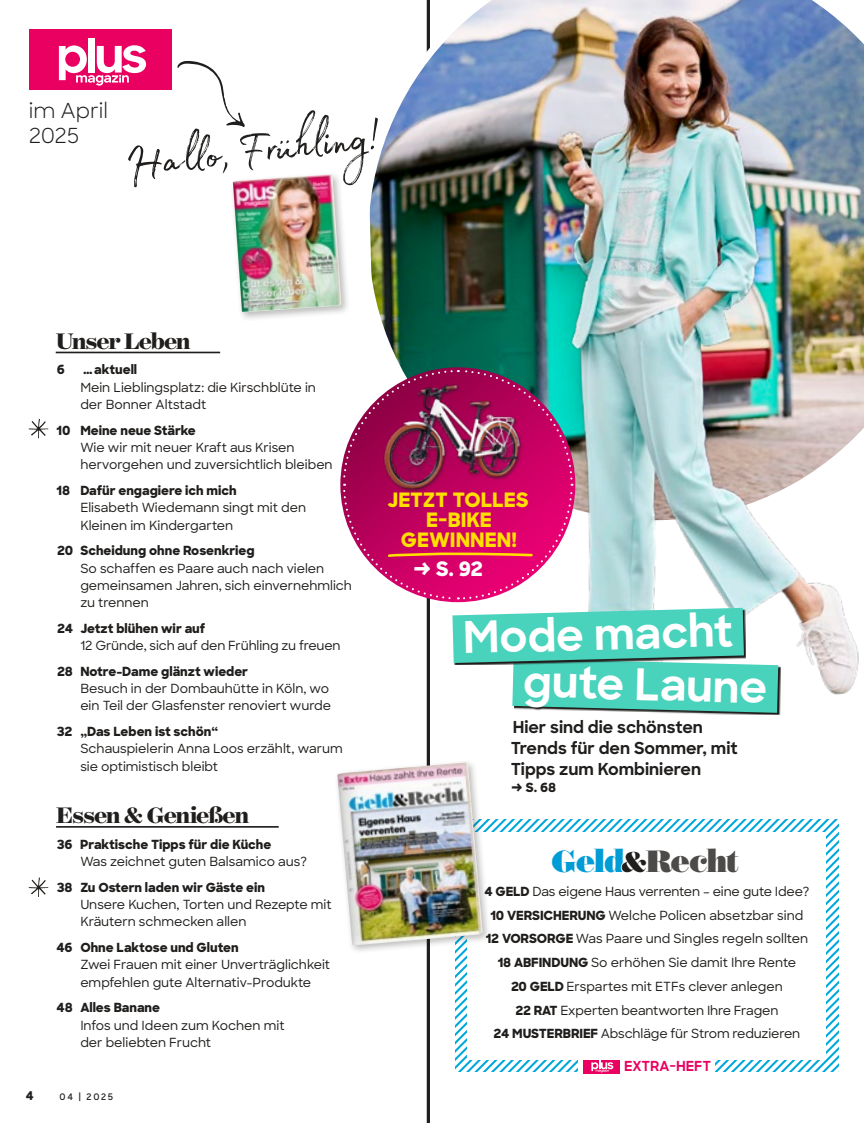
<style>
.page{position:relative;width:864px;height:1123px;background:#fff}
.page>*{position:absolute;margin:0;border:0;box-sizing:border-box;transform-origin:0 0}
.t1{font:59.1px "Madelyne";color:#201e1c}
.t2{font:700 43.65px "Sharp Sans";color:#fff}
.t3{font:900 35.4px "Surveyor Fine";letter-spacing:-.035em;color:#4d4b49}
.t4{font:700 25.5px "Surveyor Display";letter-spacing:-.045em;color:#201e1c}
.t5{font:20.7px/24.9px "Sharp Sans";color:#201e1c}
.t6{font:800 19.8px/20px "Sharp Sans";color:#ffe000;text-align:center}
.t7{font:800 19.8px "Sharp Sans";color:#fff}
.t8{font:700 16.5px/21px "Sharp Sans";color:#201e1c}
.t9{font:700 13.8px "Sharp Sans";color:#ea0060}
.t10{font:500 12.6px/17.2px "Sharp Sans";color:#201e1c}
.t11{font:800 12.6px "Sharp Sans";color:#201e1c}
.t12{font:800 12px "Sharp Sans";color:#201e1c}
.t13{font:600 9px "Sharp Sans";letter-spacing:.195em;color:#201e1c}
.s1{color:#009cd5}
.s2{font-size:33px;color:#fff}
.s3{font-weight:800}
</style>
<div class="page">
<div style="left:583px;top:1058px;width:36px;height:15px;background:#ea0060"></div>
<svg style="left:455px;top:820px;width:383px;height:252px"></svg>
<hr style="left:426px;top:0;width:3px;height:1123px;background:#201e1c">
<svg style="left:177px;top:61px;width:68px;height:66px"></svg>
<div style="left:467px;top:832px;width:359px;height:227px;background:#fff"></div>
<div style="left:333px;top:758px;width:158px;height:196px;background:#201e1c;opacity:.3"></div>
<img style="left:336px;top:762px;width:146px;height:183px">
<div style="left:228px;top:170px;width:122px;height:151px;background:#201e1c;opacity:.3"></div>
<img style="left:232px;top:174px;width:109px;height:138px">
<svg style="left:29px;top:419px;width:19px;height:19px"></svg>
<svg style="left:29px;top:877px;width:19px;height:20px"></svg>
<hr style="left:56px;top:352px;width:164px;height:1px;background:#201e1c">
<hr style="left:56px;top:826px;width:222px;height:1px;background:#201e1c">
<img style="left:371px;top:0;width:492px;height:756px">
<div style="left:29px;top:30px;width:143px;height:60px;background:#ea0060"></div>
<div style="left:88px;top:38px;width:7px;height:35px;background:#fff"></div>
<svg style="left:59px;top:45px;width:87px;height:41px"></svg>
<svg style="left:464px;top:633px;width:362px;height:105px"></svg>
<svg style="left:342px;top:369px;width:231px;height:231px"></svg>
<img style="left:366px;top:372px;width:171px;height:128px">
<svg style="left:404px;top:583px;width:387px;height:105px"></svg>
<h3 class="t5" style="left:29px;top:97px;width:81px">im April<br>2025</h3>
<h1 class="t1" style="left:120px;top:121px;width:257px;rotate:-7deg">Hall o, Frühling!</h1>
<h3 class="t4" style="left:56px;top:325px;width:136px">Unser Leben</h3>
<p class="t11" style="left:57px;top:360px;width:10px">6</p>
<p class="t11" style="left:83px;top:360px;width:55px">…aktuell</p>
<p class="t10" style="left:80px;top:378px;width:237px">Mein Lieblingsplatz: die Kirschblüte in der Bonner Altstadt</p>
<p class="t11" style="left:57px;top:421px;width:141px">10 Meine neue Stärke</p>
<p class="t10" style="left:80px;top:438px;width:254px">Wie wir mit neuer Kraft aus Krisen hervorgehen und zuversichtlich bleiben</p>
<p class="t11" style="left:57px;top:481px;width:182px">18 Dafür engagiere ich mich</p>
<p class="t10" style="left:80px;top:498px;width:227px">Elisabeth Wiedemann singt mit den<br>Kleinen im Kindergarten</p>
<p class="t11" style="left:57px;top:541px;width:199px">20 Scheidung ohne Rosenkrieg</p>
<p class="t10" style="left:80px;top:559px;width:273px">So schaffen es Paare auch nach vielen gemeinsamen Jahren, sich einvernehmlich zu trennen</p>
<p class="t11" style="left:57px;top:619px;width:150px">24 Jetzt blühen wir auf</p>
<p class="t10" style="left:80px;top:636px;width:262px">12 Gründe, sich auf den Frühling zu freuen</p>
<p class="t11" style="left:57px;top:662px;width:192px">28 Notre-Dame glänzt wieder</p>
<p class="t10" style="left:80px;top:679px;width:252px">Besuch in der Dombauhütte in Köln, wo ein Teil der Glasfenster renoviert wurde</p>
<p class="t11" style="left:57px;top:722px;width:162px">32 „Das Leben ist schön“</p>
<p class="t10" style="left:80px;top:739px;width:264px">Schauspielerin Anna Loos erzählt, warum sie optimistisch bleibt</p>
<h3 class="t4" style="left:56px;top:799px;width:194px">Essen &amp; Genießen</h3>
<p class="t11" style="left:57px;top:835px;width:216px">36 Praktische Tipps für die Küche</p>
<p class="t10" style="left:80px;top:852px;width:228px">Was zeichnet guten Balsamico aus?</p>
<p class="t11" style="left:57px;top:878px;width:209px">38 Zu Ostern laden wir Gäste ein</p>
<p class="t10" style="left:80px;top:895px;width:253px">Unsere Kuchen, Torten und Rezepte mit<br>Kräutern schmecken allen</p>
<p class="t11" style="left:56px;top:938px;width:184px">46 Ohne Laktose und Gluten</p>
<p class="t10" style="left:80px;top:955px;width:251px">Zwei Frauen mit einer Unverträglichkeit empfehlen gute Alternativ-Produkte</p>
<p class="t11" style="left:56px;top:998px;width:105px">48 Alles Banane</p>
<p class="t10" style="left:80px;top:1016px;width:205px">Infos und Ideen zum Kochen mit der beliebten Frucht</p>
<p class="t12" style="left:26px;top:1086px;width:9px">4</p>
<p class="t13" style="left:60px;top:1090px;width:55px">04 | 2025</p>
<h3 class="t6" style="left:387px;top:489px;width:143px">JETZT TOLLES<br>E-BIKE<br>GEWINNEN!</h3>
<h3 class="t7" style="left:413px;top:554px;width:71px">→ S. 92</h3>
<h2 class="t2" style="left:462px;top:604px;width:271px;rotate:-1deg">Mode macht</h2>
<h2 class="t2" style="left:523px;top:649px;width:246px;rotate:1deg">gute Laune</h2>
<h3 class="t8" style="left:510px;top:715px;width:228px">Hier sind die schönsten<br>Trends für den Sommer, mit<br>Tipps zum Kombinieren</h3>
<p class="t11" style="left:511px;top:778px;width:46px">→ S. 68</p>
<h3 class="t3" style="left:551px;top:838px;width:188px"><span class="s1">Geld</span><span class="s2">&amp;</span>Recht</h3>
<p class="t10" style="left:484px;top:879px;width:326px;line-height:23.7px;text-align:center"><span class="s3">4 GELD</span> Das eigene Haus verrenten – eine gute Idee?<br><span class="s3">10 VERSICHERUNG</span> Welche Policen absetzbar sind <span class="s3">12 VORSORGE</span> Was Paare und Singles regeln sollten <span class="s3">18 ABFINDUNG</span> So erhöhen Sie damit Ihre Rente<br><span class="s3">20 GELD</span> Erspartes mit ETFs clever anlegen<br><span class="s3">22 RAT</span> Experten beantworten Ihre Fragen<br><span class="s3">24 MUSTERBRIEF</span> Abschläge für Strom reduzieren</p>
<p class="t9" style="left:623px;top:1055px;width:88px">EXTRA-HEFT</p>
</div>
